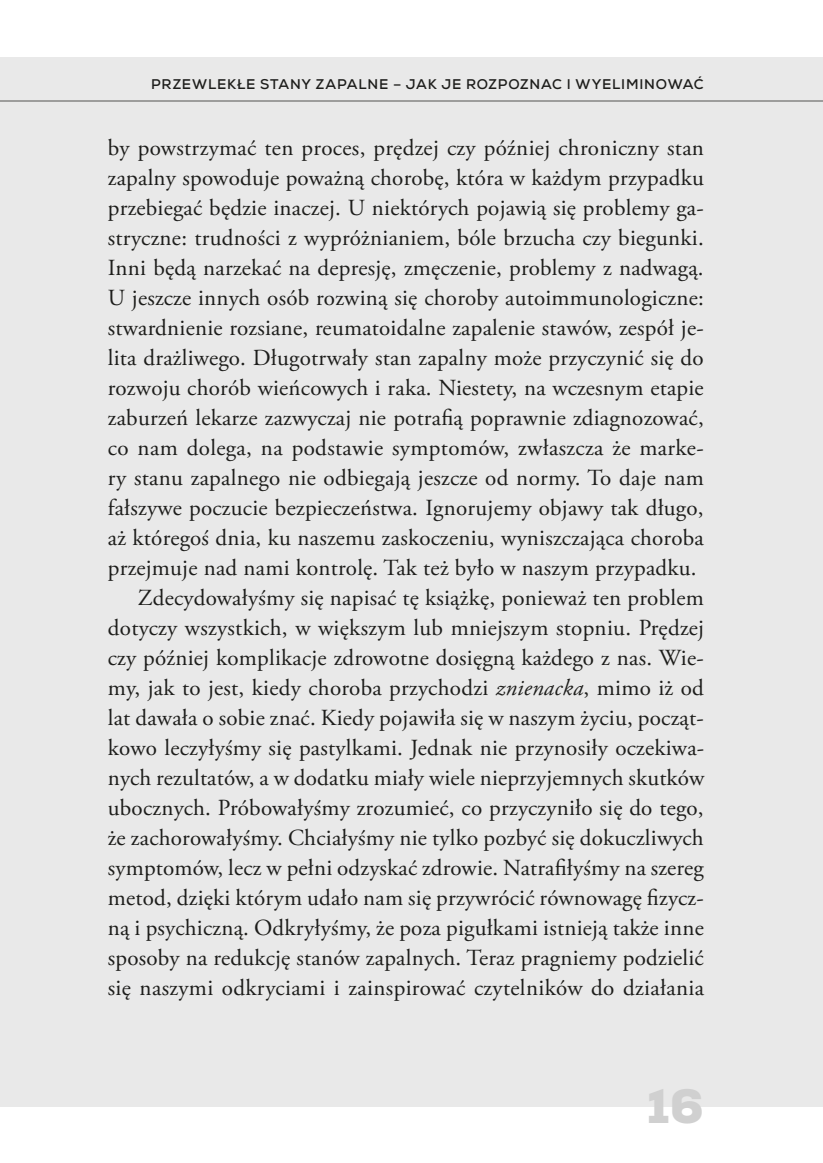
<style>
.page{position:relative;width:823px;height:1163px;background:#fff}
.page>*{position:absolute;margin:0;border:0;box-sizing:border-box;transform-origin:0 0}
.t1{font:900 48px "Nexa";color:#d0d0d0}
.t2{font:23px "Adobe Garamond Pro";letter-spacing:.01em;color:#1d1d1b}
.t3{font:700 14px "Nexa";letter-spacing:.055em;color:#1d1d1b}
.s1{font-style:italic}
</style>
<div class="page">
<div style="left:0;top:57px;width:822px;height:1049px;background:#e9e9e9"></div>
<hr style="left:0;top:100px;width:821px;height:1px;background:#9d9d9c">
<p class="t3" style="left:151px;top:75px;width:554px">PRZEWLEKŁE STANY ZAPALNE – JAK JE ROZPOZNAC I WYELIMINOWAĆ</p>
<p class="t2" style="left:108px;top:134px;width:597px">by powstrzymać ten proces, prędzej czy później chroniczny stan</p>
<p class="t2" style="left:108px;top:164px;width:597px">zapalny spowoduje poważną chorobę, która w każdym przypadku</p>
<p class="t2" style="left:108px;top:194px;width:597px">przebiegać będzie inaczej. U niektórych pojawią się problemy ga-</p>
<p class="t2" style="left:108px;top:224px;width:597px">stryczne: trudności z wypróżnianiem, bóle brzucha czy biegunki.</p>
<p class="t2" style="left:108px;top:254px;width:597px">Inni będą narzekać na depresję, zmęczenie, problemy z nadwagą.</p>
<p class="t2" style="left:108px;top:284px;width:597px">U jeszcze innych osób rozwiną się choroby autoimmunologiczne:</p>
<p class="t2" style="left:108px;top:314px;width:597px">stwardnienie rozsiane, reumatoidalne zapalenie stawów, zespół je-</p>
<p class="t2" style="left:108px;top:344px;width:597px">lita drażliwego. Długotrwały stan zapalny może przyczynić się do</p>
<p class="t2" style="left:108px;top:374px;width:597px">rozwoju chorób wieńcowych i raka. Niestety, na wczesnym etapie</p>
<p class="t2" style="left:108px;top:404px;width:597px">zaburzeń lekarze zazwyczaj nie potrafią poprawnie zdiagnozować,</p>
<p class="t2" style="left:108px;top:434px;width:597px">co nam dolega, na podstawie symptomów, zwłaszcza że marke-</p>
<p class="t2" style="left:108px;top:464px;width:597px">ry stanu zapalnego nie odbiegają jeszcze od normy. To daje nam</p>
<p class="t2" style="left:108px;top:494px;width:597px">fałszywe poczucie bezpieczeństwa. Ignorujemy objawy tak długo,</p>
<p class="t2" style="left:108px;top:524px;width:597px">aż któregoś dnia, ku naszemu zaskoczeniu, wyniszczająca choroba</p>
<p class="t2" style="left:108px;top:554px;width:590px">przejmuje nad nami kontrolę. Tak też było w naszym przypadku.</p>
<p class="t2" style="left:138px;top:584px;width:567px">Zdecydowałyśmy się napisać tę książkę, ponieważ ten problem</p>
<p class="t2" style="left:108px;top:614px;width:597px">dotyczy wszystkich, w większym lub mniejszym stopniu. Prędzej</p>
<p class="t2" style="left:108px;top:643px;width:597px">czy później komplikacje zdrowotne dosięgną każdego z nas. Wie-</p>
<p class="t2" style="left:108px;top:673px;width:597px">my, jak to jest, kiedy choroba przychodzi <span class="s1">znienacka</span>, mimo iż od</p>
<p class="t2" style="left:108px;top:703px;width:597px">lat dawała o sobie znać. Kiedy pojawiła się w naszym życiu, począt-</p>
<p class="t2" style="left:108px;top:733px;width:597px">kowo leczyłyśmy się pastylkami. Jednak nie przynosiły oczekiwa-</p>
<p class="t2" style="left:108px;top:763px;width:597px">nych rezultatów, a w dodatku miały wiele nieprzyjemnych skutków</p>
<p class="t2" style="left:108px;top:793px;width:597px">ubocznych. Próbowałyśmy zrozumieć, co przyczyniło się do tego,</p>
<p class="t2" style="left:108px;top:823px;width:597px">że zachorowałyśmy. Chciałyśmy nie tylko pozbyć się dokuczliwych</p>
<p class="t2" style="left:108px;top:853px;width:597px">symptomów, lecz w pełni odzyskać zdrowie. Natrafiłyśmy na szereg</p>
<p class="t2" style="left:108px;top:883px;width:597px">metod, dzięki którym udało nam się przywrócić równowagę fizycz-</p>
<p class="t2" style="left:108px;top:913px;width:597px">ną i psychiczną. Odkryłyśmy, że poza pigułkami istnieją także inne</p>
<p class="t2" style="left:108px;top:943px;width:597px">sposoby na redukcję stanów zapalnych. Teraz pragniemy podzielić</p>
<p class="t2" style="left:108px;top:973px;width:597px">się naszymi odkryciami i zainspirować czytelników do działania</p>
<h1 class="t1" style="left:646px;top:1075px;width:58px">16</h1>
</div>
